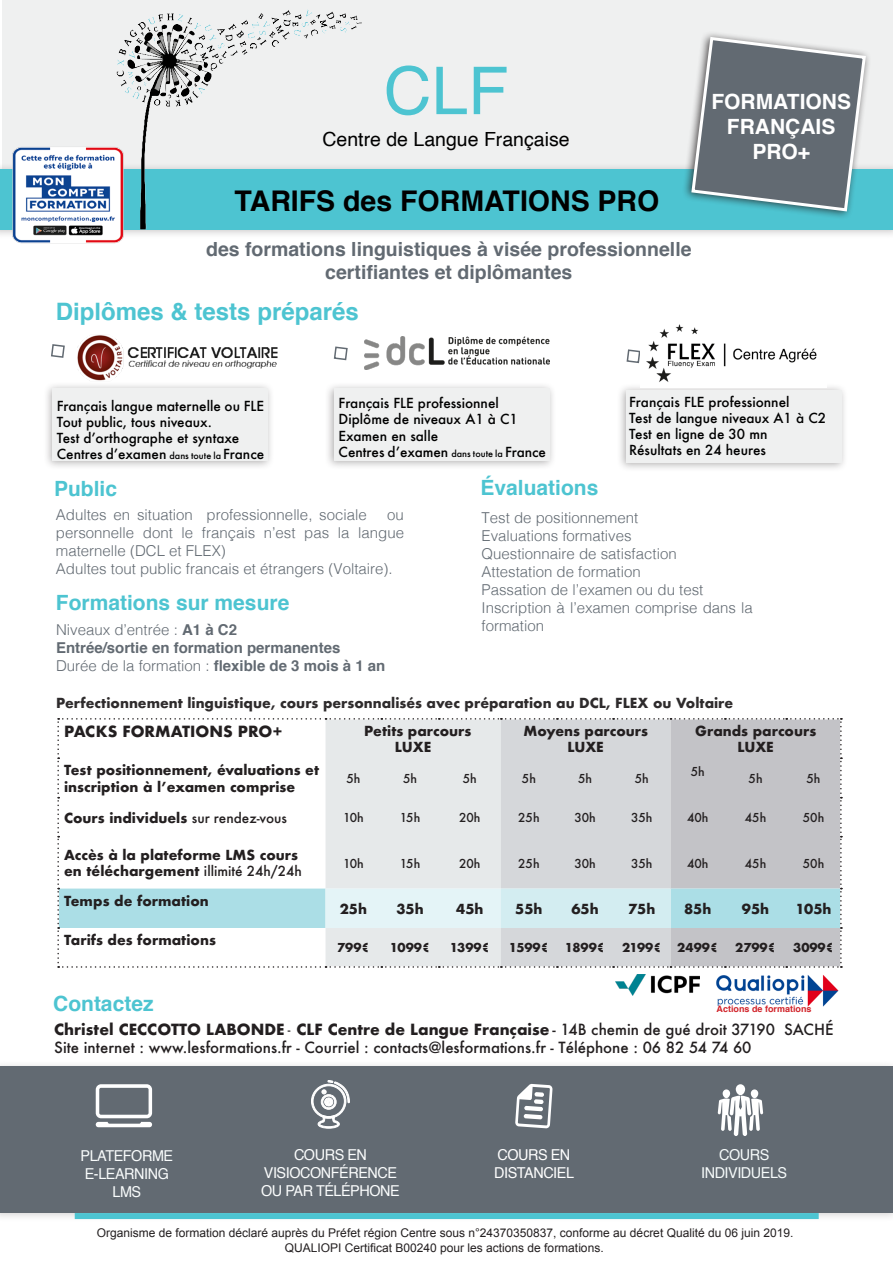
<style>
.page{position:relative;width:893px;height:1263px;background:#fff}
.page>*{position:absolute;margin:0;border:0;box-sizing:border-box;transform-origin:0 0}
.t1{font:66px "Helvetica";color:#4dc4d1}
.t2{font:700 28.5px "Helvetica";color:#000}
.t3{font:700 24px "Helvetica";color:#4dc4d1}
.t4{font:700 21px "Helvetica";color:#4dc4d1}
.t5{font:700 21px/25.2px "Helvetica";color:#fff;text-align:center}
.t6{font:700 19.5px/23.4px "Helvetica";color:#626a72;text-align:center}
.t7{font:19.5px "Helvetica";color:#000}
.t8{font:300 15px/18px "Helvetica";color:#626a72}
.t9{font:500 15px/18px "Futura";color:#231f20}
.t10{font:700 15px/18px "Helvetica";color:#626a72}
.t11{font:15px/18px "Helvetica";letter-spacing:-.03em;color:#fbfdfd;text-align:center;scale:.96 1}
.t12{font:15px/18px "Helvetica";letter-spacing:-.03em;color:#f9fcfc;text-align:center;scale:.96 1}
.t13{font:700 15px "Futura";color:#231f20}
.t14{font:15px/18px "Helvetica";letter-spacing:-.03em;color:#fff;scale:.96 1}
.t15{font:15px/18px "Helvetica";letter-spacing:-.03em;color:#f6fbfb;text-align:center;scale:.96 1}
.t16{font:500 13.5px/16.2px "Futura";color:#000}
.t17{font:700 13.5px/16.2px "Futura";color:#231f20}
.t18{font:700 13.5px "Futura";color:#2e2b2c}
.t19{font:12px/15px "Arial";color:#231f20;text-align:center}
.t20{font:500 12px "Futura";color:#231f20}
.t21{font:700 12px "Futura";color:#231f20}
.t22{font:700 9px "Helvetica";color:#d1232a}
.s1{font-size:9px}
.s2{font-weight:700}
.s3{font-weight:300}
.s4{font-weight:500}
.s5{font-stretch:condensed}
</style>
<div class="page">
<div style="left:2px;top:0;width:891px;height:169px;background:#eff0f0"></div>
<div style="left:0;top:162px;width:893px;height:77px;background:#231f20;opacity:.25"></div>
<div style="left:0;top:169px;width:893px;height:61px;background:#4dc4d1"></div>
<img style="left:116px;top:9px;width:249px;height:230px">
<div style="left:682px;top:31px;width:190px;height:189px;background:#231f20;opacity:.79"></div>
<svg style="left:690px;top:35px;width:178px;height:178px"></svg>
<svg style="left:51px;top:344px;width:2px;height:13px"></svg>
<svg style="left:333px;top:346px;width:15px;height:15px"></svg>
<svg style="left:626px;top:349px;width:14px;height:15px"></svg>
<img style="left:364px;top:337px;width:186px;height:33px">
<div style="left:325px;top:381px;width:231px;height:89px;background:#231f20;opacity:.35"></div>
<div style="left:334px;top:389px;width:216px;height:72px;background:#eff0f0"></div>
<div style="left:43px;top:382px;width:232px;height:88px;background:#231f20;opacity:.35"></div>
<div style="left:53px;top:389px;width:215px;height:72px;background:#eff0f0"></div>
<div style="left:617px;top:383px;width:231px;height:89px;background:#231f20;opacity:.35"></div>
<div style="left:626px;top:390px;width:216px;height:72px;background:#eff0f0"></div>
<img style="left:53px;top:335px;width:225px;height:75px">
<img style="left:640px;top:324px;width:186px;height:63px">
<img style="left:10px;top:146px;width:116px;height:98px">
<div style="left:0;top:1060px;width:893px;height:162px;background:#231f20;opacity:.2"></div>
<div style="left:0;top:1067px;width:893px;height:146px;background:#626a72"></div>
<div style="left:723px;top:1089px;width:7px;height:9px;background:#fff;border-radius:50%"></div>
<div style="left:751px;top:1089px;width:7px;height:9px;background:#fff;border-radius:50%"></div>
<div style="left:736px;top:1084px;width:9px;height:11px;background:#fff;border-radius:50%"></div>
<svg style="left:718px;top:1095px;width:45px;height:41px"></svg>
<svg style="left:96px;top:1084px;width:56px;height:43px"></svg>
<svg style="left:515px;top:1084px;width:38px;height:44px"></svg>
<svg style="left:311px;top:1080px;width:39px;height:49px"></svg>
<div style="left:75px;top:1213px;width:744px;height:6px;background:#4dc4d1"></div>
<svg style="left:57px;top:718px;width:785px;height:250px"></svg>
<img style="left:615px;top:974px;width:85px;height:22px">
<img style="left:716px;top:975px;width:123px;height:32px">
<h1 class="t1" style="left:384px;top:63px;width:126px">CLF</h1>
<h3 class="t7" style="left:322px;top:131px;width:249px">Centre de Langue Française</h3>
<h2 class="t2" style="left:234px;top:189px;width:426px">TARIFS des FORMATIONS PRO</h2>
<h3 class="t6" style="left:206px;top:239px;width:487px">des formations linguistiques à visée professionnelle certifiantes et diplômantes</h3>
<h3 class="t3" style="left:56px;top:302px;width:304px">Diplômes &amp; tests préparés</h3>
<h3 class="t5" style="left:711px;top:90px;width:141px">FORMATIONS<br>FRANÇAIS<br>PRO+</h3>
<p class="t16" style="left:57px;top:397px;width:209px">Français langue maternelle ou FLE<br>Tout public, tous niveaux.<br>Test d’orthographe et syntaxe<br>Centres d’examen <span class="s1">dans toute la</span> France</p>
<p class="t16" style="left:629px;top:393px;width:198px">Français FLE professionnel<br>Test de langue niveaux A1 à C2<br>Test en ligne de 30 mn<br>Résultats en 24 heures</p>
<p class="t16" style="left:339px;top:395px;width:209px">Français FLE professionnel<br>Diplôme de niveaux A1 à C1<br>Examen en salle<br>Centres d’examen <span class="s1">dans toute la</span> France</p>
<h3 class="t4" style="left:54px;top:480px;width:65px">Public</h3>
<h3 class="t4" style="left:480px;top:479px;width:119px">Évaluations</h3>
<p class="t8" style="left:56px;top:507px;width:312px">Adultes en situation professionnelle, sociale</p>
<p class="t8" style="left:56px;top:507px;width:350px;text-indent:331px">ou personnelle dont le français n’est pas la langue maternelle (DCL et FLEX)<br>Adultes tout public francais et étrangers (Voltaire).</p>
<h3 class="t4" style="left:56px;top:594px;width:235px">Formations sur mesure</h3>
<p class="t8" style="left:482px;top:510px;width:273px">Test de positionnement<br>Evaluations formatives<br>Questionnaire de satisfaction<br>Attestation de formation<br>Passation de l’examen ou du test<br>Inscription à l’examen comprise dans la</p>
<p class="t8" style="left:56px;top:622px;width:182px">Niveaux d’entrée : <span class="s2">A1 à C2</span></p>
<p class="t8" style="left:482px;top:618px;width:64px">formation</p>
<p class="t10" style="left:56px;top:640px;width:331px">Entrée/sortie en formation permanentes<br><span class="s3">Durée de la formation :</span> flexible de 3 mois à 1 an</p>
<p class="t18" style="left:56px;top:693px;width:679px">Perfectionnement linguistique, cours personnalisés avec préparation au DCL, FLEX ou Voltaire</p>
<p class="t13" style="left:64px;top:722px;width:220px">PACKS FORMATIONS PRO+</p>
<p class="t17" style="left:395px;top:723px;width:78px;text-indent:-31px">Petits parcours<br>LUXE</p>
<p class="t17" style="left:523px;top:723px;width:126px;text-align:center">Moyens parcours<br>LUXE</p>
<p class="t17" style="left:695px;top:723px;width:123px;text-align:center">Grands parcours<br>LUXE</p>
<p class="t17" style="left:64px;top:762px;width:256px">Test positionnement, évaluations et inscription à l’examen comprise</p>
<p class="t20" style="left:346px;top:770px;width:15px">5h</p>
<p class="t20" style="left:403px;top:770px;width:15px">5h</p>
<p class="t20" style="left:463px;top:770px;width:15px">5h</p>
<p class="t20" style="left:522px;top:770px;width:15px">5h</p>
<p class="t20" style="left:578px;top:770px;width:15px">5h</p>
<p class="t20" style="left:635px;top:770px;width:15px">5h</p>
<p class="t20" style="left:691px;top:763px;width:15px">5h</p>
<p class="t20" style="left:749px;top:770px;width:15px">5h</p>
<p class="t20" style="left:807px;top:770px;width:15px">5h</p>
<p class="t17" style="left:64px;top:809px;width:224px">Cours individuels <span class="s4">sur rendez-vous</span></p>
<p class="t20" style="left:343px;top:810px;width:22px">10h</p>
<p class="t20" style="left:400px;top:810px;width:22px">15h</p>
<p class="t20" style="left:459px;top:810px;width:23px">20h</p>
<p class="t20" style="left:518px;top:810px;width:23px">25h</p>
<p class="t20" style="left:574px;top:810px;width:23px">30h</p>
<p class="t20" style="left:631px;top:810px;width:23px">35h</p>
<p class="t20" style="left:687px;top:810px;width:23px">40h</p>
<p class="t20" style="left:745px;top:810px;width:23px">45h</p>
<p class="t20" style="left:803px;top:810px;width:23px">50h</p>
<p class="t17" style="left:64px;top:847px;width:239px">Accès à la plateforme LMS cours en téléchargement <span class="s4">illimité 24h/24h</span></p>
<p class="t20" style="left:343px;top:855px;width:22px">10h</p>
<p class="t20" style="left:400px;top:855px;width:22px">15h</p>
<p class="t20" style="left:459px;top:855px;width:23px">20h</p>
<p class="t20" style="left:518px;top:855px;width:23px">25h</p>
<p class="t20" style="left:574px;top:855px;width:23px">30h</p>
<p class="t20" style="left:631px;top:855px;width:23px">35h</p>
<p class="t20" style="left:687px;top:855px;width:23px">40h</p>
<p class="t20" style="left:745px;top:855px;width:23px">45h</p>
<p class="t20" style="left:803px;top:855px;width:23px">50h</p>
<p class="t17" style="left:64px;top:892px;width:146px">Temps de formation</p>
<p class="t17" style="left:340px;top:900px;width:29px">25h</p>
<p class="t17" style="left:396px;top:900px;width:29px">35h</p>
<p class="t17" style="left:456px;top:900px;width:29px">45h</p>
<p class="t17" style="left:515px;top:900px;width:29px">55h</p>
<p class="t17" style="left:571px;top:900px;width:29px">65h</p>
<p class="t17" style="left:628px;top:900px;width:29px">75h</p>
<p class="t17" style="left:684px;top:900px;width:29px">85h</p>
<p class="t17" style="left:742px;top:900px;width:29px">95h</p>
<p class="t17" style="left:796px;top:900px;width:37px">105h</p>
<p class="t17" style="left:64px;top:932px;width:153px">Tarifs des formations</p>
<p class="t21" style="left:337px;top:940px;width:34px">799€</p>
<p class="t21" style="left:390px;top:940px;width:42px">1099€</p>
<p class="t21" style="left:450px;top:940px;width:42px">1399€</p>
<p class="t21" style="left:509px;top:940px;width:42px">1599€</p>
<p class="t21" style="left:565px;top:940px;width:42px">1899€</p>
<p class="t21" style="left:622px;top:940px;width:41px">2199€</p>
<p class="t21" style="left:677px;top:940px;width:43px">2499€</p>
<p class="t21" style="left:735px;top:940px;width:42px">2799€</p>
<p class="t21" style="left:793px;top:940px;width:42px">3099€</p>
<h3 class="t4" style="left:53px;top:995px;width:102px">Contactez</h3>
<p class="t22" style="left:717px;top:1005px;width:97px">Actions de formations</p>
<p class="t9" style="left:54px;top:1020px;width:781px"><span class="s2">Christel CECCOTTO LABONDE</span> <span class="s5">-</span> <span class="s2">CLF Centre de Langue Française</span> - 14B chemin de gué droit 37190 SACHÉ<br>Site internet : www.lesformations.fr - Courriel : contacts@lesformations.fr - Téléphone : 06 82 54 74 60</p>
<p class="t12" style="left:81px;top:1148px;width:98px">PLATEFORME<br>E-LEARNING<br>LMS</p>
<p class="t11" style="left:261px;top:1147px;width:146px">COURS EN<br>VISIOCONFÉRENCE<br>OU PAR TÉLÉPHONE</p>
<p class="t14" style="left:494px;top:1147px;width:85px">COURS EN<br>DISTANCIEL</p>
<p class="t15" style="left:701px;top:1147px;width:91px">COURS<br>INDIVIDUELS</p>
<p class="t19" style="left:97px;top:1226px;width:698px">Organisme de formation déclaré auprès du Préfet région Centre sous n°24370350837, conforme au décret Qualité du 06 juin 2019.<br>QUALIOPI Certificat B00240 pour les actions de formations.</p>
</div>
